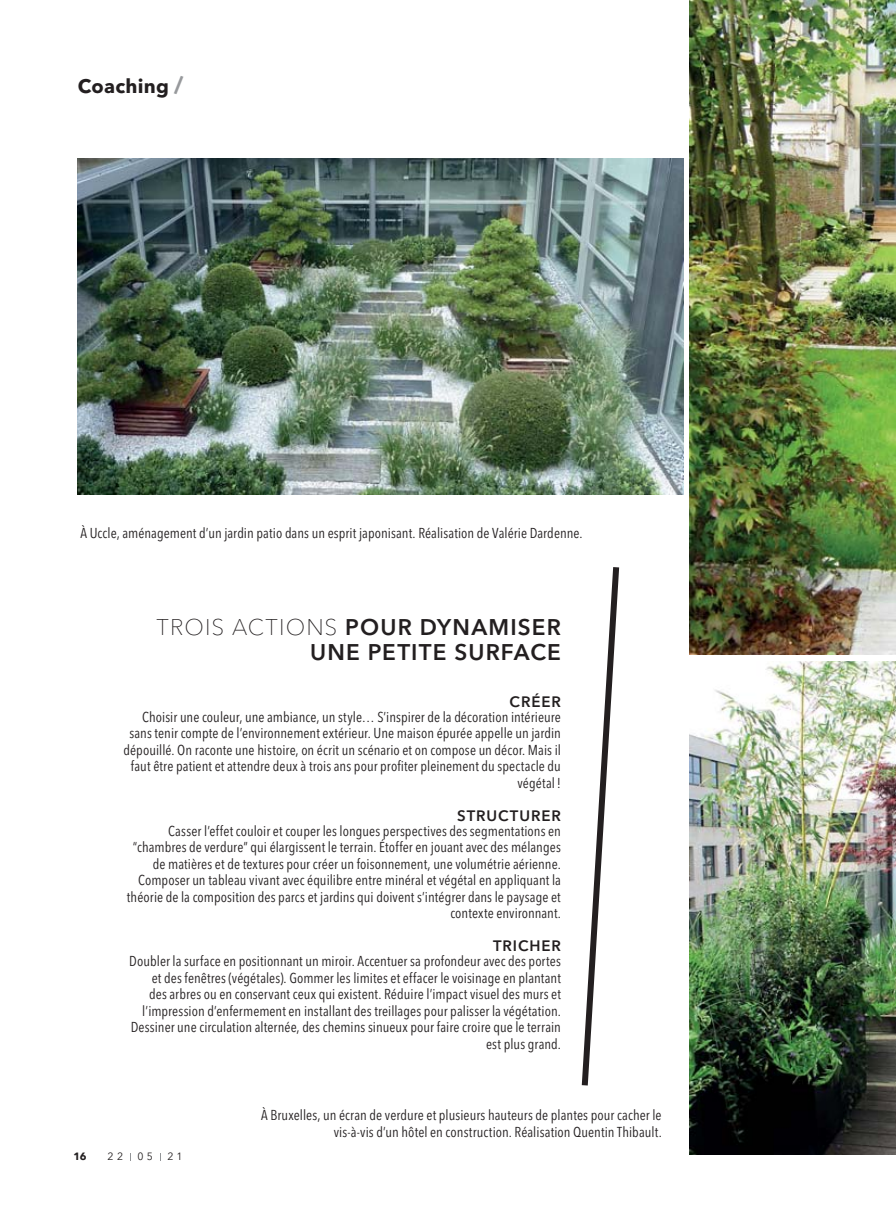
<style>
.page{position:relative;width:896px;height:1232px;background:#fff}
.page>*{position:absolute;margin:0;border:0;box-sizing:border-box;transform-origin:0 0}
.t1{font:600 22.5px/25.5px "Avenir Next LT Pro";letter-spacing:.05em;color:#231f20;text-align:right}
.t2{font:700 19.5px "Avenir Next LT Pro";letter-spacing:.01em;color:#231f20}
.t3{font:600 15px "Avenir Next LT Pro";letter-spacing:.06em;color:#231f20}
.t4{font:condensed 14.25px/16.5px "Avenir Next LT Pro";letter-spacing:.005em;color:#231f20;text-align:right}
.t5{font:10.5px "Avenir Next LT Pro";color:#231f20}
.t6{font:700 10.5px "Avenir Next LT Pro";color:#231f20}
.s1{font-size:22.5px;color:#97999c}
.s2{font-weight:100}
</style>
<div class="page">
<svg style="left:581px;top:567px;width:39px;height:519px"></svg>
<img style="left:78px;top:159px;width:605px;height:335px">
<img style="left:689px;top:0;width:206px;height:654px">
<img style="left:689px;top:661px;width:206px;height:493px">
<h2 class="t2" style="left:78px;top:75px;width:107px">Coaching <span class="s1">/</span></h2>
<p class="t4" style="left:80px;top:525px;width:503px">À Uccle, aménagement d’un jardin patio dans un esprit japonisant. Réalisation de Valérie Dardenne.</p>
<h1 class="t1" style="left:156px;top:614px;width:406px"><span class="s2">TROIS ACTIONS</span> POUR DYNAMISER<br>UNE PETITE SURFACE</h1>
<p class="t3" style="left:509px;top:692px;width:53px">CRÉER</p>
<p class="t4" style="left:123px;top:709px;width:439px">Choisir une couleur, une ambiance, un style… S’inspirer de la décoration intérieure sans tenir compte de l’environnement extérieur. Une maison épurée appelle un jardin dépouillé. On raconte une histoire, on écrit un scénario et on compose un décor. Mais il faut être patient et attendre deux à trois ans pour profiter pleinement du spectacle du végétal !</p>
<p class="t3" style="left:457px;top:806px;width:105px">STRUCTURER</p>
<p class="t4" style="left:127px;top:823px;width:435px">Casser l’effet couloir et couper les longues perspectives des segmentations en “chambres de verdure” qui élargissent le terrain. Étoffer en jouant avec des mélanges de matières et de textures pour créer un foisonnement, une volumétrie aérienne.<br>Composer un tableau vivant avec équilibre entre minéral et végétal en appliquant la théorie de la composition des parcs et jardins qui doivent s’intégrer dans le paysage et contexte environnant.</p>
<p class="t3" style="left:493px;top:937px;width:69px">TRICHER</p>
<p class="t4" style="left:129px;top:953px;width:433px">Doubler la surface en positionnant un miroir. Accentuer sa profondeur avec des portes et des fenêtres (végétales). Gommer les limites et effacer le voisinage en plantant<br>des arbres ou en conservant ceux qui existent. Réduire l’impact visuel des murs et l’impression d’enfermement en installant des treillages pour palisser la végétation.<br>Dessiner une circulation alternée, des chemins sinueux pour faire croire que le terrain est plus grand.</p>
<p class="t6" style="left:74px;top:1150px;width:15px">16</p>
<p class="t5" style="left:108px;top:1150px;width:17px">2 2</p>
<p class="t5" style="left:137px;top:1150px;width:17px">0 5</p>
<p class="t5" style="left:167px;top:1150px;width:17px">2 1</p>
<p class="t4" style="left:261px;top:1107px;width:402px">À Bruxelles, un écran de verdure et plusieurs hauteurs de plantes pour cacher le vis-à-vis d’un hôtel en construction. Réalisation Quentin Thibault.</p>
</div>
